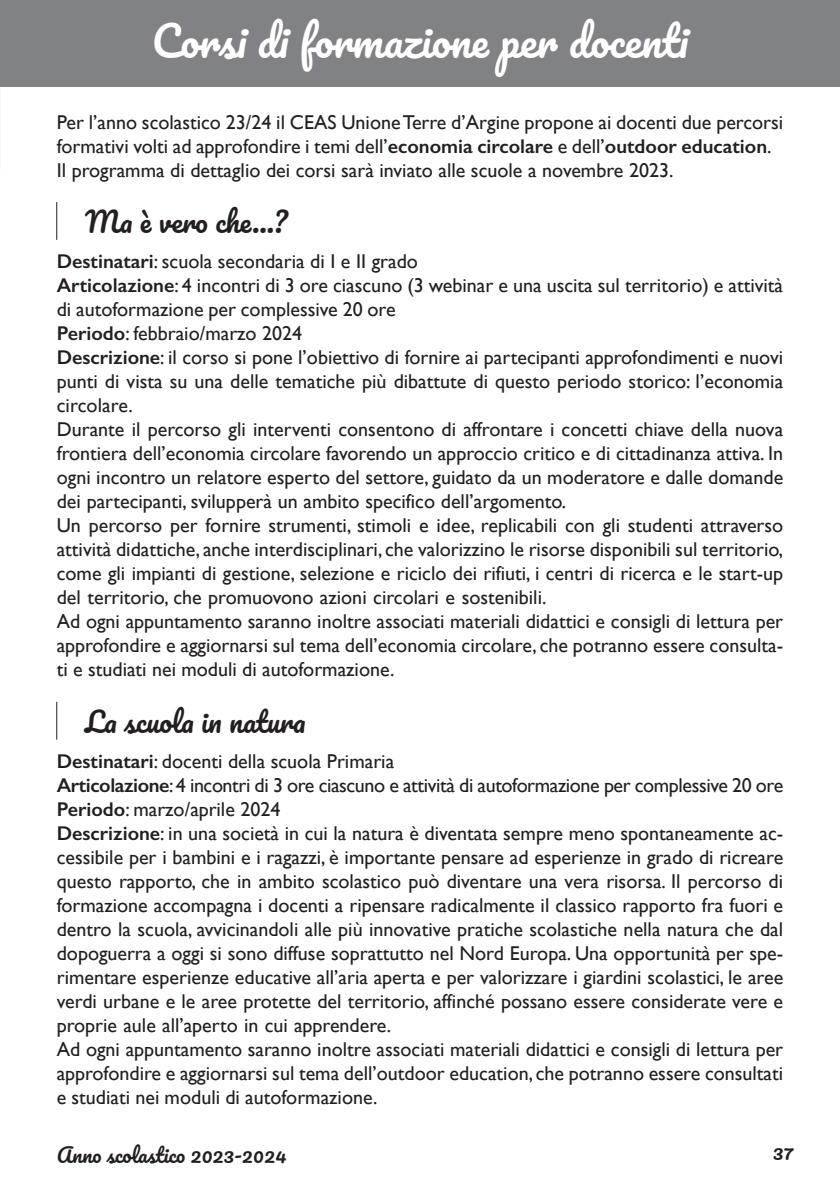
<style>
.page{position:relative;width:840px;height:1191px;background:#fff}
.page>*{position:absolute;margin:0;border:0;box-sizing:border-box;transform-origin:0 0}
.Titolo{font:42px "Pacifico";color:#fff}
.Sottitolo{font:28px "Pacifico";color:#231f20}
.t1{font:20px/24px "Gill Sans";color:#231f20;text-align:justify}
.t2{font:20px "Gill Sans";letter-spacing:-.02em;color:#231f20}
.t3{font:20px "Pacifico";color:#231f20}
.s1{font-weight:600}
</style>
<div class="page">
<hr style="left:56px;top:202px;width:1px;height:38px;background:#231f20">
<hr style="left:56px;top:702px;width:1px;height:37px;background:#231f20">
<div style="left:0;top:0;width:839px;height:86px;background:#808285"></div>
<p class="Titolo" style="left:152px;top:19px;width:538px">Corsi di formazione per docenti</p>
<p class="t1" style="left:57px;top:110px;width:727px">Per l’anno scolastico 23/24 il CEAS Unione Terre d’Argine propone ai docenti due percorsi formativi volti ad approfondire i temi dell’<span class="s1">economia circolare</span> e dell’<span class="s1">outdoor education</span>.</p>
<p class="t1" style="left:57px;top:158px;width:618px">Il programma di dettaglio dei corsi sarà inviato alle scuole a novembre 2023.</p>
<p class="Sottitolo" style="left:85px;top:207px;width:204px">Ma è vero che…?</p>
<p class="t1" style="left:57px;top:249px;width:362px"><span class="s1">Destinatari</span>: scuola secondaria di I e II grado</p>
<p class="t1" style="left:57px;top:273px;width:727px"><span class="s1">Articolazione</span>: 4 incontri di 3 ore ciascuno (3 webinar e una uscita sul territorio) e attività di autoformazione per complessive 20 ore</p>
<p class="t1" style="left:57px;top:321px;width:247px"><span class="s1">Periodo</span>: febbraio/marzo 2024</p>
<p class="t1" style="left:57px;top:345px;width:727px"><span class="s1">Descrizione</span>: il corso si pone l’obiettivo di fornire ai partecipanti approfondimenti e nuovi punti di vista su una delle tematiche più dibattute di questo periodo storico: l’economia circolare.</p>
<p class="t1" style="left:57px;top:417px;width:727px">Durante il percorso gli interventi consentono di affrontare i concetti chiave della nuova frontiera dell’economia circolare favorendo un approccio critico e di cittadinanza attiva. In ogni incontro un relatore esperto del settore, guidato da un moderatore e dalle domande dei partecipanti, svilupperà un ambito specifico dell’argomento.</p>
<p class="t1" style="left:57px;top:513px;width:727px">Un percorso per fornire strumenti, stimoli e idee, replicabili con gli studenti attraverso attività didattiche, anche interdisciplinari, che valorizzino le risorse disponibili sul territorio, come gli impianti di gestione, selezione e riciclo dei rifiuti, i centri di ricerca e le start-up del territorio, che promuovono azioni circolari e sostenibili.</p>
<p class="t1" style="left:57px;top:609px;width:727px">Ad ogni appuntamento saranno inoltre associati materiali didattici e consigli di lettura per approfondire e aggiornarsi sul tema dell’economia circolare, che potranno essere consulta&shy;ti e studiati nei moduli di autoformazione.</p>
<p class="Sottitolo" style="left:85px;top:706px;width:222px">La scuola in natura</p>
<p class="t1" style="left:57px;top:749px;width:339px"><span class="s1">Destinatari</span>: docenti della scuola Primaria</p>
<p class="t2" style="left:57px;top:773px;width:727px"><span class="s1">Articolazione</span>: 4 incontri di 3 ore ciascuno e attività di autoformazione per complessive 20 ore</p>
<p class="t1" style="left:57px;top:797px;width:225px"><span class="s1">Periodo</span>: marzo/aprile 2024</p>
<p class="t1" style="left:57px;top:821px;width:727px"><span class="s1">Descrizione</span>: in una società in cui la natura è diventata sempre meno spontaneamente ac&shy;cessibile per i bambini e i ragazzi, è importante pensare ad esperienze in grado di ricreare questo rapporto, che in ambito scolastico può diventare una vera risorsa. Il percorso di formazione accompagna i docenti a ripensare radicalmente il classico rapporto fra fuori e dentro la scuola, avvicinandoli alle più innovative pratiche scolastiche nella natura che dal dopoguerra a oggi si sono diffuse soprattutto nel Nord Europa. Una opportunità per spe&shy;rimentare esperienze educative all’aria aperta e per valorizzare i giardini scolastici, le aree verdi urbane e le aree protette del territorio, affinché possano essere considerate vere e proprie aule all’aperto in cui apprendere.</p>
<p class="t1" style="left:57px;top:1037px;width:727px">Ad ogni appuntamento saranno inoltre associati materiali didattici e consigli di lettura per approfondire e aggiornarsi sul tema dell’outdoor education, che potranno essere consultati e studiati nei moduli di autoformazione.</p>
<p class="t3" style="left:57px;top:1144px;width:231px">Anno scolastico 2023-2024</p>
<p class="t3" style="left:772px;top:1141px;width:22px">37</p>
</div>
